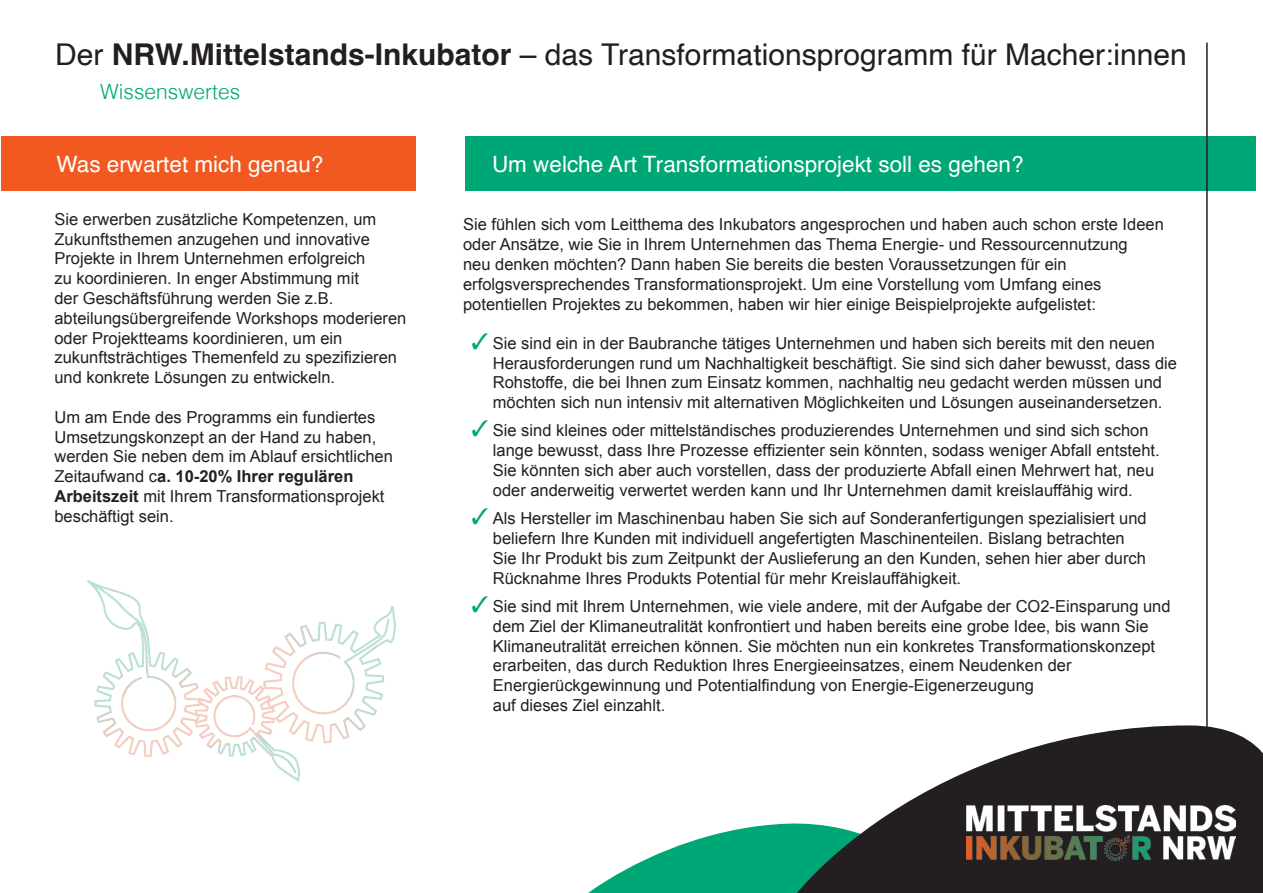
<style>
.page{position:relative;width:1263px;height:893px;background:#fff}
.page>*{position:absolute;margin:0;border:0;box-sizing:border-box;transform-origin:0 0}
.t1{font:30px "Helvetica";color:#231f20}
.t2{font:22.5px "Helvetica";color:#fff}
.t3{font:300 21px "Helvetica";color:#00a776}
.t4{font:16.5px/19.8px "Arial";color:#231f20}
.s1{font-weight:700}
.s2{color:#00a776}
</style>
<div class="page">
<svg style="left:588px;top:825px;width:175px;height:68px"></svg>
<svg style="left:763px;top:725px;width:500px;height:168px;fill:#231f20"></svg>
<img style="left:966px;top:806px;width:269px;height:54px">
<div style="left:1px;top:136px;width:415px;height:55px;background:#f15921"></div>
<div style="left:465px;top:136px;width:790px;height:55px;background:#00a776"></div>
<hr style="left:1206px;top:43px;width:2px;height:699px;background:#231f20">
<img style="left:87px;top:580px;width:309px;height:201px">
<h1 class="t1" style="left:55px;top:31px;width:1133px">Der <span class="s1">NRW.Mittelstands-Inkubator</span> – das Transformationsprogramm für Macher:innen</h1>
<p class="t3" style="left:100px;top:74px;width:142px">Wissenswertes</p>
<h2 class="t2" style="left:57px;top:147px;width:268px">Was erwartet mich genau?</h2>
<h2 class="t2" style="left:492px;top:147px;width:533px">Um welche Art Transformationsprojekt soll es gehen?</h2>
<p class="t4" style="left:54px;top:209px;width:353px">Sie erwerben zusätzliche Kompetenzen, um Zukunftsthemen anzugehen und innovative Projekte in Ihrem Unternehmen erfolgreich<br>zu koordinieren. In enger Abstimmung mit<br>der Geschäftsführung werden Sie z.B. abteilungsübergreifende Workshops moderieren oder Projektteams koordinieren, um ein zukunftsträchtiges Themenfeld zu spezifizieren und konkrete Lösungen zu entwickeln.</p>
<p class="t4" style="left:54px;top:407px;width:340px">Um am Ende des Programms ein fundiertes Umsetzungskonzept an der Hand zu haben, werden Sie neben dem im Ablauf ersichtlichen Zeitaufwand c<span class="s1">a. 10-20% Ihrer regulären Arbeitszeit</span> mit Ihrem Transformationsprojekt beschäftigt sein.</p>
<p class="t4" style="left:463px;top:215px;width:702px">Sie fühlen sich vom Leitthema des Inkubators angesprochen und haben auch schon erste Ideen oder Ansätze, wie Sie in Ihrem Unternehmen das Thema Energie- und Ressourcennutzung<br>neu denken möchten? Dann haben Sie bereits die besten Voraussetzungen für ein erfolgsversprechendes Transformationsprojekt. Um eine Vorstellung vom Umfang eines potentiellen Projektes zu bekommen, haben wir hier einige Beispielprojekte aufgelistet:</p>
<p class="t4" style="left:493px;top:333px;width:686px;text-indent:-21px"><span class="s2">✓</span> Sie sind ein in der Baubranche tätiges Unternehmen und haben sich bereits mit den neuen Herausforderungen rund um Nachhaltigkeit beschäftigt. Sie sind sich daher bewusst, dass die Rohstoffe, die bei Ihnen zum Einsatz kommen, nachhaltig neu gedacht werden müssen und möchten sich nun intensiv mit alternativen Möglichkeiten und Lösungen auseinandersetzen.</p>
<p class="t4" style="left:493px;top:421px;width:668px;text-indent:-21px"><span class="s2">✓</span> Sie sind kleines oder mittelständisches produzierendes Unternehmen und sind sich schon lange bewusst, dass Ihre Prozesse effizienter sein könnten, sodass weniger Abfall entsteht.<br>Sie könnten sich aber auch vorstellen, dass der produzierte Abfall einen Mehrwert hat, neu oder anderweitig verwertet werden kann und Ihr Unternehmen damit kreislauffähig wird.</p>
<p class="t4" style="left:493px;top:509px;width:655px;text-indent:-21px"><span class="s2">✓</span> Als Hersteller im Maschinenbau haben Sie sich auf Sonderanfertigungen spezialisiert und beliefern Ihre Kunden mit individuell angefertigten Maschinenteilen. Bislang betrachten Sie Ihr Produkt bis zum Zeitpunkt der Auslieferung an den Kunden, sehen hier aber durch Rücknahme Ihres Produkts Potential für mehr Kreislauffähigkeit.</p>
<p class="t4" style="left:493px;top:596px;width:679px;text-indent:-21px"><span class="s2">✓</span> Sie sind mit Ihrem Unternehmen, wie viele andere, mit der Aufgabe der CO2-Einsparung und dem Ziel der Klimaneutralität konfrontiert und haben bereits eine grobe Idee, bis wann Sie Klimaneutralität erreichen können. Sie möchten nun ein konkretes Transformationskonzept erarbeiten, das durch Reduktion Ihres Energieeinsatzes, einem Neudenken der Energierückgewinnung und Potentialfindung von Energie-Eigenerzeugung<br>auf dieses Ziel einzahlt.</p>
</div>
